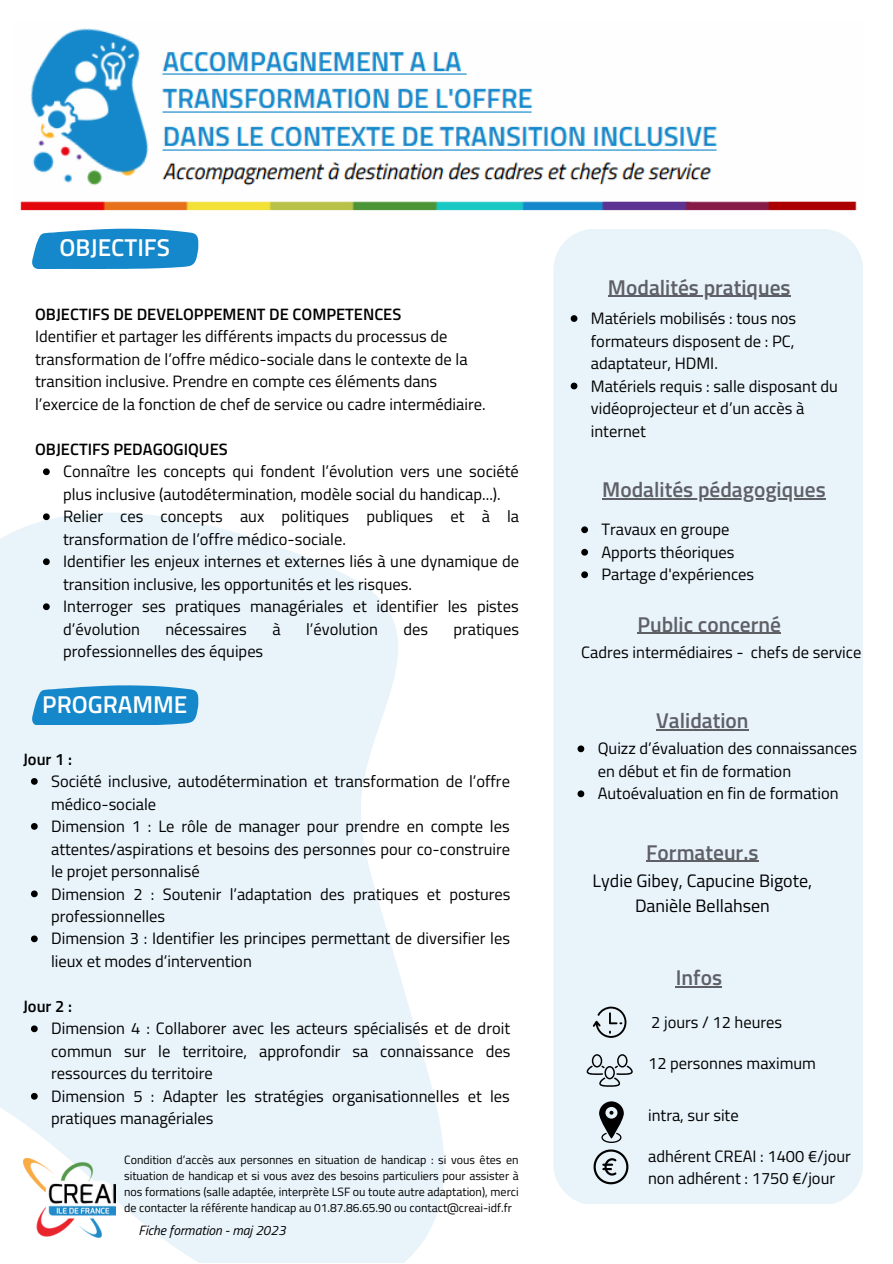
<style>
.page{position:relative;width:893px;height:1264px;background:#fff}
.page>*{position:absolute;margin:0;border:0;box-sizing:border-box;transform-origin:0 0}
.t1{font:600 24.45px "Titillium Web";color:#fff}
.t2{font:600 21.45px "Titillium Web";color:#5f6066}
.t3{font:18px/24.8px "Titillium Web";color:#000;text-align:center}
.t4{font:16.5px/22.5px "Titillium Web";color:#000}
.t5{font:600 16.5px "Titillium Web";color:#000}
.t6{font:italic 13.5px "Titillium Web";color:#000}
.t7{font:12px/16px "Titillium Web";color:#000;text-align:justify}
</style>
<div class="page">
<svg style="left:0;top:475px;width:597px;height:787px;fill:#e8f3fa"></svg>
<img style="left:23px;top:1158px;width:92px;height:79px">
<div style="left:553px;top:229px;width:309px;height:974px;background:#e8f3fa"></div>
<svg style="left:592px;top:1006px;width:34px;height:31px"></svg>
<svg style="left:586px;top:1054px;width:46px;height:32px"></svg>
<svg style="left:593px;top:1149px;width:35px;height:35px"></svg>
<svg style="left:599px;top:1101px;width:24px;height:41px"></svg>
<img style="left:20px;top:28px;width:837px;height:183px">
<svg style="left:32px;top:229px;width:166px;height:39px;background:#2490cd"></svg>
<svg style="left:32px;top:685px;width:166px;height:39px;background:#2691ce"></svg>
<svg style="left:43px;top:468px;width:7px;height:7px"></svg>
<svg style="left:43px;top:513px;width:7px;height:7px"></svg>
<svg style="left:43px;top:558px;width:7px;height:7px"></svg>
<svg style="left:43px;top:603px;width:7px;height:7px"></svg>
<hr style="left:608px;top:296px;width:182px;height:1px;background:#5f6066">
<hr style="left:637px;top:633px;width:144px;height:1px;background:#5f6066">
<hr style="left:646px;top:860px;width:112px;height:2px;background:#5f6066">
<hr style="left:656px;top:729px;width:92px;height:1px;background:#5f6066">
<svg style="left:577px;top:745px;width:7px;height:7px"></svg>
<svg style="left:577px;top:790px;width:7px;height:7px"></svg>
<hr style="left:675px;top:986px;width:47px;height:1px;background:#5f6066">
<svg style="left:570px;top:315px;width:7px;height:7px"></svg>
<svg style="left:570px;top:382px;width:7px;height:7px"></svg>
<svg style="left:31px;top:778px;width:7px;height:6px"></svg>
<svg style="left:31px;top:823px;width:7px;height:6px"></svg>
<svg style="left:31px;top:890px;width:7px;height:7px"></svg>
<svg style="left:31px;top:935px;width:7px;height:7px"></svg>
<svg style="left:31px;top:1025px;width:7px;height:7px"></svg>
<svg style="left:31px;top:1092px;width:7px;height:7px"></svg>
<hr style="left:602px;top:498px;width:223px;height:1px;background:#5f6066">
<svg style="left:581px;top:526px;width:7px;height:7px"></svg>
<svg style="left:581px;top:549px;width:7px;height:6px"></svg>
<svg style="left:581px;top:571px;width:7px;height:7px"></svg>
<h1 class="t1" style="left:60px;top:229px;width:112px">OBJECTIFS</h1>
<p class="t5" style="left:35px;top:301px;width:368px">OBJECTIFS DE DEVELOPPEMENT DE COMPETENCES</p>
<p class="t4" style="left:35px;top:325px;width:452px">Identifier et partager les différents impacts du processus de transformation de l’offre médico-sociale dans le contexte de la transition inclusive. Prendre en compte ces éléments dans l’exercice de la fonction de chef de service ou cadre intermédiaire.</p>
<p class="t5" style="left:35px;top:436px;width:194px">OBJECTIFS PEDAGOGIQUES</p>
<p class="t4" style="left:63px;top:460px;width:457px">Connaître les concepts qui fondent l’évolution vers une société plus inclusive (autodétermination, modèle social du handicap...).<br>Relier ces concepts aux politiques publiques et à la transformation de l’offre médico-sociale.<br>Identifier les enjeux internes et externes liés à une dynamique de transition inclusive, les opportunités et les risques.<br>Interroger ses pratiques managériales et identifier les pistes d’évolution</p>
<p class="t4" style="left:165px;top:617px;width:83px">nécessaires</p>
<p class="t4" style="left:272px;top:617px;width:10px">à</p>
<p class="t4" style="left:306px;top:617px;width:73px">l’évolution</p>
<p class="t4" style="left:403px;top:617px;width:26px">des</p>
<p class="t4" style="left:453px;top:617px;width:67px">pratiques</p>
<p class="t4" style="left:63px;top:640px;width:202px">professionnelles des équipes</p>
<h1 class="t1" style="left:42px;top:685px;width:147px">PROGRAMME</h1>
<p class="t5" style="left:23px;top:745px;width:50px">Jour 1 :</p>
<p class="t4" style="left:51px;top:769px;width:461px">Société inclusive, autodétermination et transformation de l’offre médico-sociale<br>Dimension 1 : Le rôle de manager pour prendre en compte les attentes/aspirations et besoins des personnes pour co-construire le projet personnalisé<br>Dimension 2 : Soutenir l’adaptation des pratiques et postures professionnelles<br>Dimension 3 : Identifier les principes permettant de diversifier les lieux et modes d’intervention</p>
<p class="t5" style="left:23px;top:993px;width:50px">Jour 2 :</p>
<p class="t4" style="left:51px;top:1017px;width:460px">Dimension 4 : Collaborer avec les acteurs spécialisés et de droit commun sur le territoire, approfondir sa connaissance des ressources du territoire<br>Dimension 5 : Adapter les stratégies organisationnelles et les pratiques managériales</p>
<h2 class="t2" style="left:608px;top:270px;width:184px">Modalités pratiques</h2>
<p class="t4" style="left:590px;top:307px;width:248px">Matériels mobilisés : tous nos formateurs disposent de : PC, adaptateur, HDMI.<br>Matériels requis : salle disposant du vidéoprojecteur et d’un accès à internet</p>
<h2 class="t2" style="left:602px;top:472px;width:225px">Modalités pédagogiques</h2>
<p class="t4" style="left:601px;top:518px;width:154px">Travaux en groupe<br>Apports théoriques<br>Partage d'expériences</p>
<h2 class="t2" style="left:637px;top:607px;width:145px">Public concerné</h2>
<p class="t4" style="left:581px;top:641px;width:281px">Cadres intermédiaires - chefs de service</p>
<h2 class="t2" style="left:656px;top:703px;width:94px">Validation</h2>
<p class="t4" style="left:597px;top:737px;width:261px">Quizz d’évaluation des connaissances en début et fin de formation<br>Autoévaluation en fin de formation</p>
<h2 class="t2" style="left:646px;top:835px;width:114px">Formateur.s</h2>
<p class="t3" style="left:592px;top:868px;width:221px">Lydie Gibey, Capucine Bigote,<br>Danièle Bellahsen</p>
<h2 class="t2" style="left:675px;top:960px;width:48px">Infos</h2>
<p class="t4" style="left:651px;top:1010px;width:132px">2 jours / 12 heures</p>
<p class="t4" style="left:648px;top:1051px;width:169px">12 personnes maximum</p>
<p class="t4" style="left:648px;top:1103px;width:92px">intra, sur site</p>
<p class="t7" style="left:124px;top:1151px;width:396px">Condition d’accès aux personnes en situation de handicap : si vous êtes en situation de handicap et si vous avez des besoins particuliers pour assister à nos formations (salle adaptée, interprète LSF ou toute autre adaptation), merci de contacter la référente handicap au 01.87.86.65.90 ou contact@creai-idf.fr</p>
<p class="t4" style="left:648px;top:1144px;width:204px">adhérent CREAI : 1400 €/jour non adhérent : 1750 €/jour</p>
<p class="t6" style="left:138px;top:1219px;width:149px">Fiche formation - maj 2023</p>
</div>
